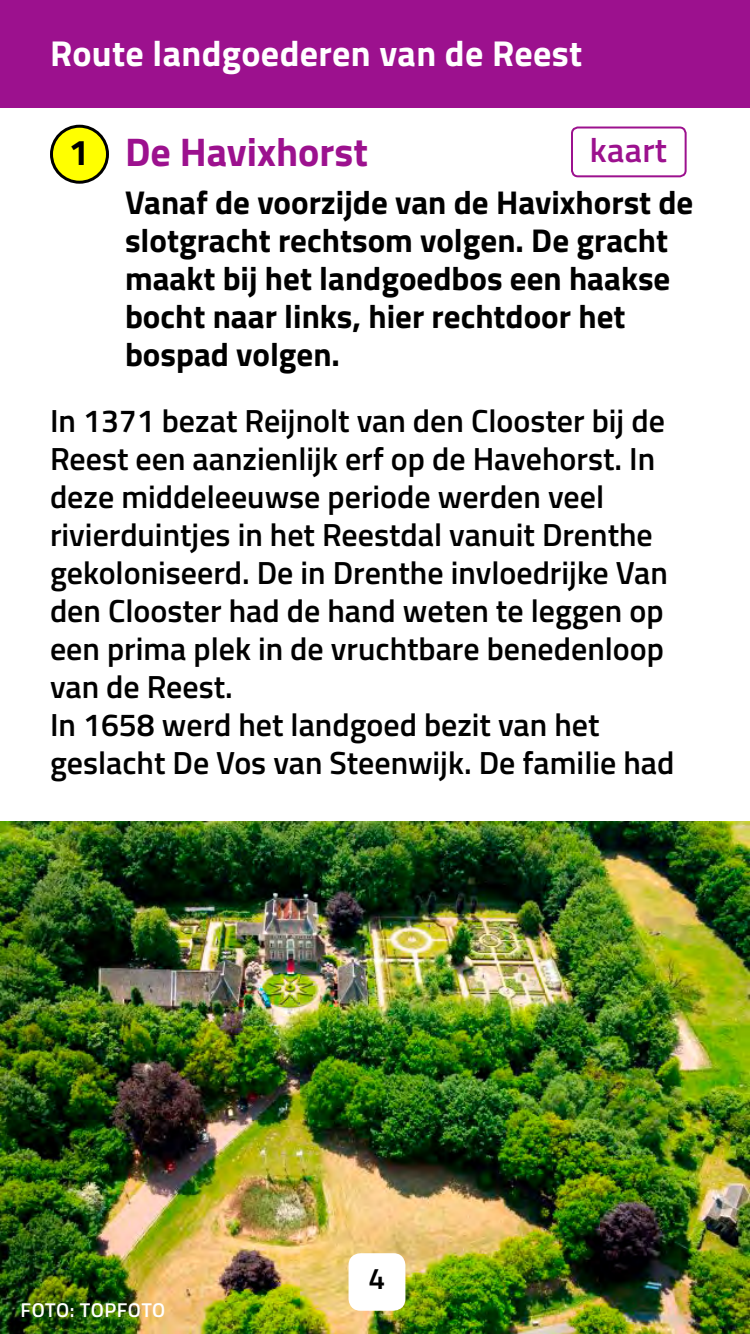
<style>
.page{position:relative;width:750px;height:1334px;background:#fff}
.page>*{position:absolute;margin:0;border:0;box-sizing:border-box;transform-origin:0 0}
.t1{font:700 40px "Titillium";color:#9c118e}
.t2{font:700 36px "Titillium";letter-spacing:.01em;color:#fff}
.t3{font:600 34px "Titillium";letter-spacing:.01em;color:#9c118e}
.t4{font:700 33px/38px "Titillium";color:#000}
.t5{font:600 32px/38px "Titillium";color:#000}
.t6{font:600 30px "Titillium";color:#000}
.t7{font:600 20px "Titillium";letter-spacing:.02em;color:#fff}
.s1{font-size:36px;color:#000}
</style>
<div class="page">
<div style="left:52px;top:126px;width:56px;height:56px;background:#ff0;border-radius:50%"></div>
<div style="left:50px;top:125px;width:59px;height:59px;border:3px solid #000;border-radius:50%"></div>
<div style="left:571px;top:127px;width:116px;height:50px;border:2px solid #9c118e;border-radius:6px"></div>
<div style="left:0;top:0;width:750px;height:108px;background:#9c118e"></div>
<img style="left:0;top:821px;width:750px;height:513px">
<div style="left:349px;top:1253px;width:56px;height:58px;background:#fff;border-radius:12px"></div>
<p class="t2" style="left:50px;top:25px;width:534px">Route landgoederen van de Reest</p>
<p class="t1" style="left:69px;top:121px;width:300px"><span class="s1">1</span> De Havixhorst</p>
<p class="t3" style="left:590px;top:125px;width:79px">kaart</p>
<p class="t4" style="left:125px;top:182px;width:570px">Vanaf de voorzijde van de Havixhorst de slotgracht rechtsom volgen. De gracht maakt bij het landgoedbos een haakse bocht naar links, hier rechtdoor het bospad volgen.</p>
<p class="t5" style="left:50px;top:400px;width:626px">In 1371 bezat Reijnolt van den Clooster bij de Reest een aanzienlijk erf op de Havehorst. In deze middeleeuwse periode werden veel rivierduintjes in het Reestdal vanuit Drenthe gekoloniseerd. De in Drenthe invloedrijke Van den Clooster had de hand weten te leggen op een prima plek in de vruchtbare benedenloop van de Reest.<br>In 1658 werd het landgoed bezit van het geslacht De Vos van Steenwijk. De familie had</p>
<p class="t7" style="left:21px;top:1295px;width:146px">FOTO: TOPFOTO</p>
<p class="t6" style="left:368px;top:1256px;width:18px">4</p>
</div>
